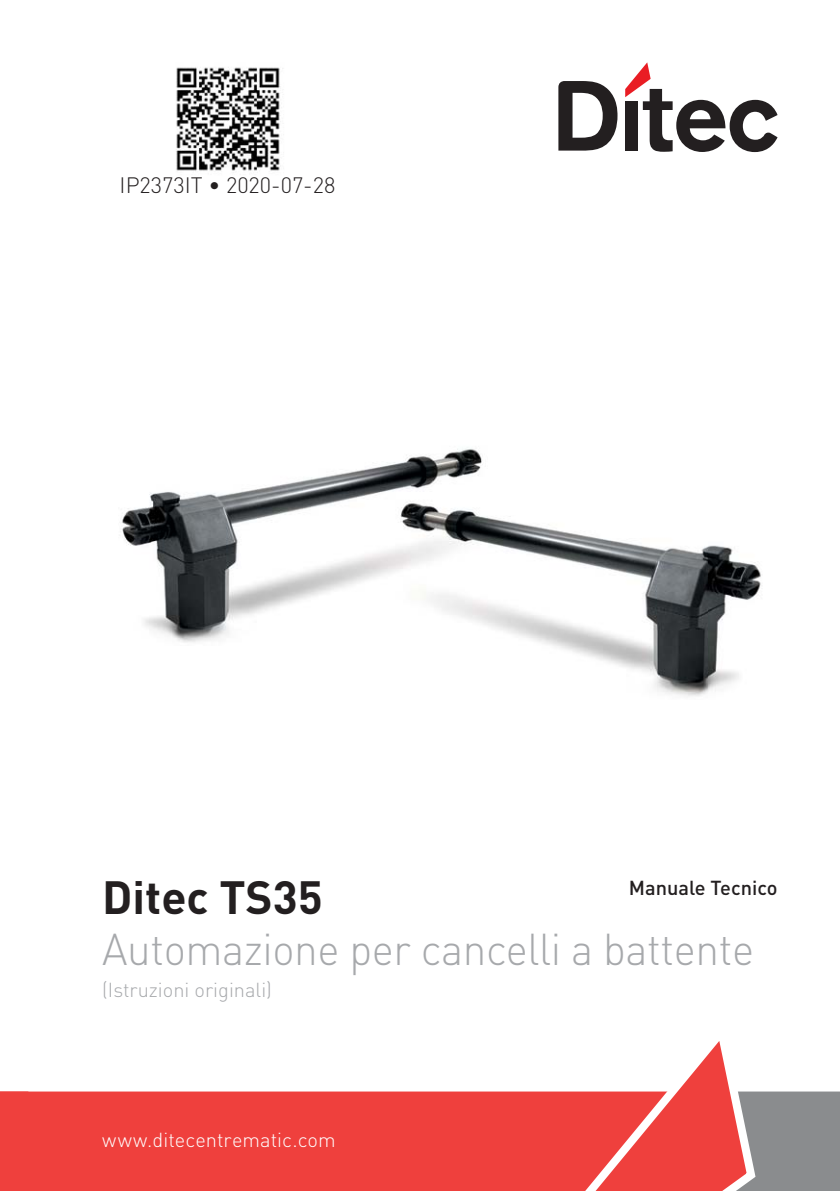
<style>
.page{position:relative;width:840px;height:1191px;background:#fff}
.page>*{position:absolute;margin:0;border:0;box-sizing:border-box;transform-origin:0 0}
.t1{font:700 46px "DIN Pro";color:#231f20}
.t2{font:300 44px "DIN Pro";letter-spacing:-.01em;color:#a7a9ac;scale:.96 1}
.t3{font:300 22px "DIN Pro";color:#231f20}
.t4{font:300 20px "DIN Pro";color:#fff}
.t5{font:300 20px "DIN Pro";color:#a7a9ac}
.t6{font:500 20px "DIN Pro";color:#231f20}
</style>
<div class="page">
<div style="left:28px;top:1091px;width:493px;height:100px;background:#ef403d"></div>
<svg style="left:521px;top:1041px;width:318px;height:150px"></svg>
<div style="left:0;top:1091px;width:28px;height:100px;background:#ef403d"></div>
<svg style="left:558px;top:81px;width:59px;height:70px"></svg>
<svg style="left:625px;top:62px;width:152px;height:90px"></svg>
<img style="left:176px;top:67px;width:107px;height:104px">
<img style="left:120px;top:449px;width:641px;height:247px">
<p class="t3" style="left:120px;top:177px;width:217px">IP2373IT • 2020-07-28</p>
<p class="t6" style="left:628px;top:880px;width:150px">Manuale Tecnico</p>
<p class="t1" style="left:102px;top:871px;width:222px">Ditec TS35</p>
<p class="t2" style="left:102px;top:934px;width:680px">Automazione per cancelli a battente</p>
<p class="t5" style="left:102px;top:983px;width:171px">(Istruzioni originali)</p>
<p class="t4" style="left:102px;top:1133px;width:235px">www.ditecentrematic.com</p>
</div>
